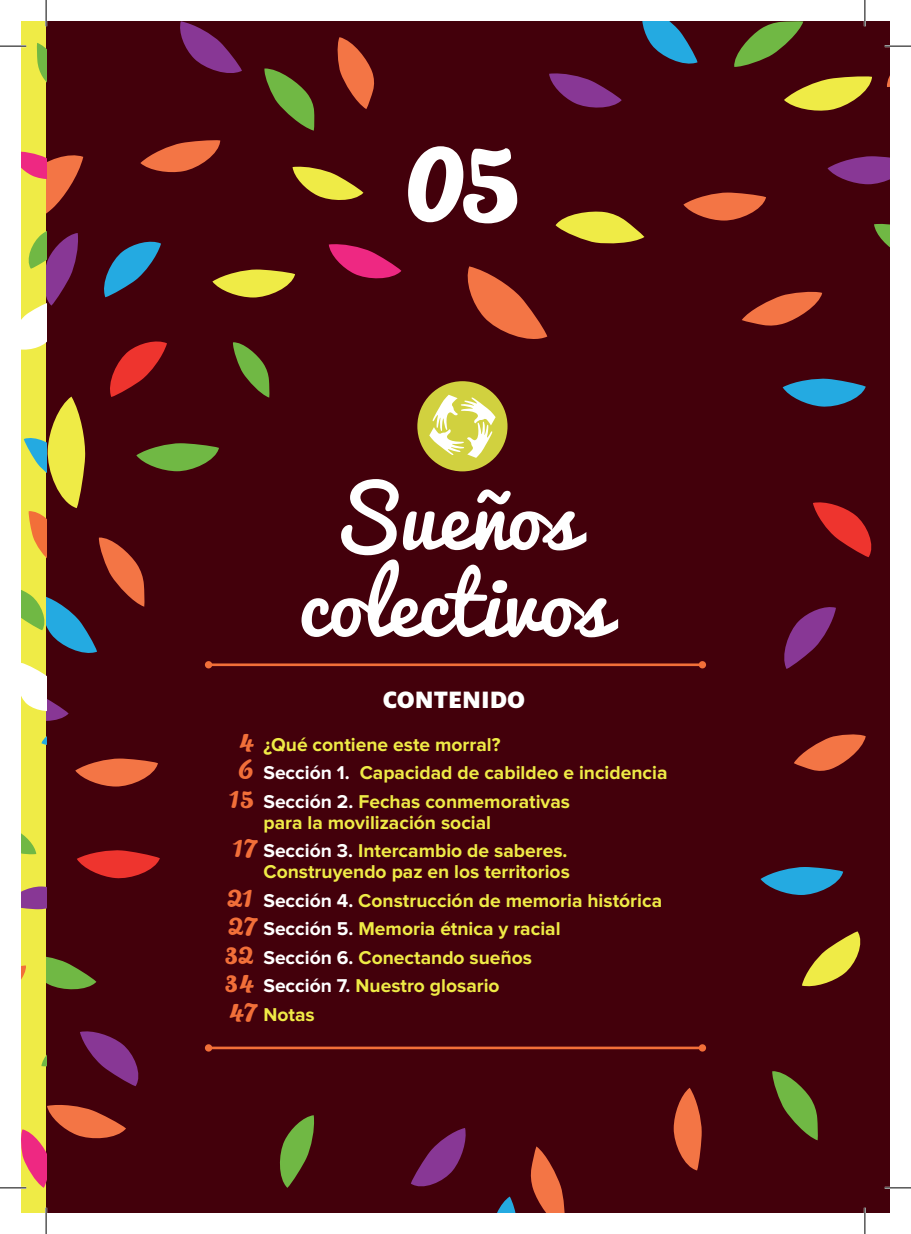
<style>
.page{position:relative;width:911px;height:1234px;background:#fff}
.page>*{position:absolute;margin:0;border:0;box-sizing:border-box;transform-origin:0 0}
.t1{font:147px "Pacifico";color:#fff}
.t2{font:82.6px/86.8px "Pacifico";color:#fff;text-align:center}
.t3{font:900 26.25px "Milo OT";color:#fff}
.t4{font:700 19.25px/28.5px "Proxima Nova";color:#efeb46}
.s1{font-family:"Pacifico";font-weight:400;font-size:33.25px;color:#f26f39}
.s2{color:#fff}
</style>
<div class="page">
<div style="left:46px;top:21px;width:843px;height:1191px;background:#43000b"></div>
<svg style="left:760px;top:867px;width:83px;height:27px"></svg>
<svg style="left:802px;top:931px;width:59px;height:56px"></svg>
<svg style="left:264px;top:68px;width:50px;height:63px"></svg>
<svg style="left:813px;top:502px;width:59px;height:55px"></svg>
<svg style="left:337px;top:37px;width:38px;height:72px"></svg>
<svg style="left:180px;top:21px;width:62px;height:52px"></svg>
<svg style="left:555px;top:211px;width:89px;height:33px"></svg>
<svg style="left:782px;top:378px;width:83px;height:29px"></svg>
<svg style="left:742px;top:291px;width:80px;height:35px"></svg>
<svg style="left:467px;top:266px;width:80px;height:73px"></svg>
<svg style="left:683px;top:192px;width:83px;height:29px"></svg>
<svg style="left:827px;top:156px;width:62px;height:28px"></svg>
<svg style="left:874px;top:223px;width:15px;height:24px"></svg>
<svg style="left:549px;top:73px;width:73px;height:35px"></svg>
<svg style="left:642px;top:21px;width:55px;height:43px"></svg>
<svg style="left:784px;top:76px;width:88px;height:35px"></svg>
<svg style="left:734px;top:21px;width:69px;height:46px"></svg>
<svg style="left:46px;top:956px;width:50px;height:34px"></svg>
<svg style="left:80px;top:1031px;width:59px;height:54px"></svg>
<svg style="left:77px;top:850px;width:83px;height:29px"></svg>
<svg style="left:75px;top:758px;width:83px;height:28px"></svg>
<svg style="left:280px;top:1115px;width:34px;height:72px"></svg>
<svg style="left:411px;top:1128px;width:55px;height:59px"></svg>
<svg style="left:794px;top:734px;width:71px;height:37px"></svg>
<svg style="left:784px;top:607px;width:52px;height:62px"></svg>
<svg style="left:497px;top:1196px;width:19px;height:16px"></svg>
<svg style="left:530px;top:1146px;width:35px;height:66px"></svg>
<svg style="left:673px;top:1088px;width:29px;height:82px"></svg>
<svg style="left:772px;top:1071px;width:46px;height:69px"></svg>
<div style="left:21px;top:21px;width:25px;height:1191px;background:#efeb46"></div>
<svg style="left:21px;top:663px;width:48px;height:82px"></svg>
<svg style="left:21px;top:886px;width:25px;height:23px"></svg>
<svg style="left:21px;top:833px;width:15px;height:22px"></svg>
<svg style="left:21px;top:965px;width:5px;height:15px"></svg>
<svg style="left:41px;top:1056px;width:5px;height:11px"></svg>
<svg style="left:21px;top:140px;width:380px;height:513px"></svg>
<svg style="left:37px;top:43px;width:9px;height:39px"></svg>
<hr style="left:209px;top:663px;width:493px;height:3px;background:#f26f39">
<div style="left:205px;top:661px;width:7px;height:7px;background:#f26f39;border-radius:50%"></div>
<div style="left:699px;top:661px;width:7px;height:7px;background:#f26f39;border-radius:50%"></div>
<hr style="left:209px;top:1046px;width:493px;height:3px;background:#f26f39">
<div style="left:205px;top:1044px;width:7px;height:7px;background:#f26f39;border-radius:50%"></div>
<div style="left:699px;top:1044px;width:7px;height:7px;background:#f26f39;border-radius:50%"></div>
<div style="left:417px;top:381px;width:90px;height:90px;background:#d1d13f;border-radius:50%"></div>
<svg style="left:429px;top:394px;width:66px;height:64px"></svg>
<hr style="left:0;top:45px;width:26px;height:2px;background:#fff">
<hr style="left:884px;top:1186px;width:27px;height:2px;background:#fff">
<hr style="left:45px;top:0;width:2px;height:26px;background:#fff">
<hr style="left:45px;top:1207px;width:2px;height:26px;background:#fff">
<hr style="left:864px;top:0;width:2px;height:26px;background:#fff">
<hr style="left:864px;top:1207px;width:2px;height:26px;background:#fff">
<svg style="left:0;top:46px;width:26px;height:1px"></svg>
<svg style="left:884px;top:41px;width:27px;height:46px"></svg>
<svg style="left:0;top:1105px;width:126px;height:83px"></svg>
<svg style="left:884px;top:1187px;width:27px;height:1px"></svg>
<svg style="left:46px;top:0;width:1px;height:26px"></svg>
<svg style="left:46px;top:1207px;width:1px;height:26px"></svg>
<svg style="left:864px;top:0;width:1px;height:26px"></svg>
<svg style="left:864px;top:1207px;width:1px;height:26px"></svg>
<h1 class="t1" style="left:405px;top:85px;width:116px">05</h1>
<h2 class="t2" style="left:299px;top:478px;width:311px">Sueños colectivos</h2>
<h3 class="t3" style="left:383px;top:684px;width:144px">CONTENIDO</h3>
<p class="t4" style="left:238px;top:730px;width:264px"><span class="s1">4</span> ¿Qué contiene este morral?</p>
<p class="t4" style="left:238px;top:759px;width:430px"><span class="s1">6</span> <span class="s2">Sección 1.</span> Capacidad de cabildeo e incidencia</p>
<p class="t4" style="left:229px;top:787px;width:342px"><span class="s1">15</span> <span class="s2">Sección 2.</span> Fechas conmemorativas</p>
<p class="t4" style="left:233px;top:808px;width:336px;text-indent:31px">para la movilización social<br><span class="s1">17</span> <span class="s2">Sección 3.</span> Intercambio de saberes.</p>
<p class="t4" style="left:225px;top:857px;width:439px;text-indent:38px">Construyendo paz en los territorios<br><span class="s1">21</span> <span class="s2">Sección 4.</span> Construcción de memoria histórica<br><span class="s1">27</span> <span class="s2">Sección 5.</span> Memoria étnica y racial<br><span class="s1">32</span> <span class="s2">Sección 6.</span> Conectando sueños<br><span class="s1">34</span> <span class="s2">Sección 7.</span> Nuestro glosario<br><span class="s1">47</span> Notas</p>
</div>
